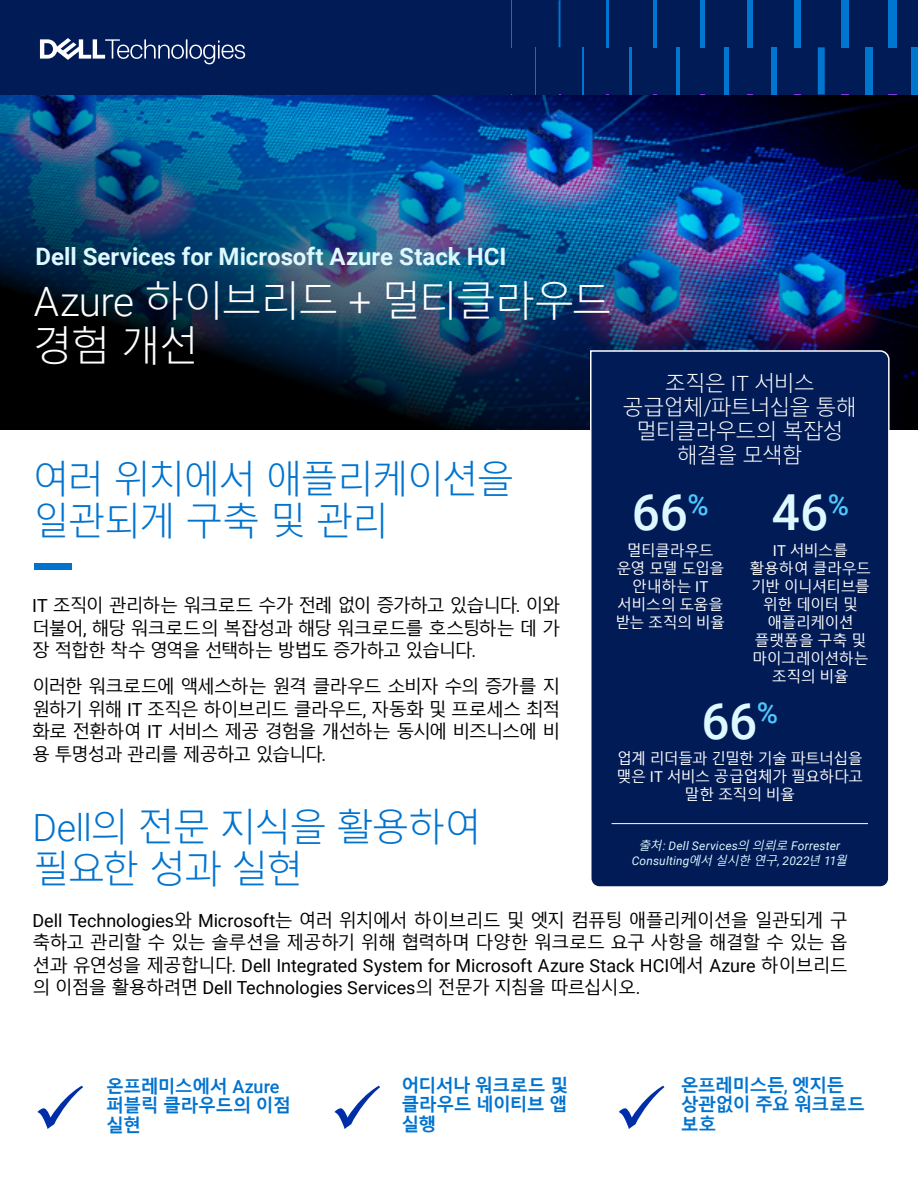
<style>
.page{position:relative;width:918px;height:1188px;background:#fff}
.page>*{position:absolute;margin:0;border:0;box-sizing:border-box;transform-origin:0 0}
.t1{font:500 49.65px "Roboto";color:#def8ff}
.t2{font:300 40.5px/45px "Malgun Gothic";letter-spacing:-.06em;color:#fff}
.t3{font:300 37.5px/42px "Malgun Gothic";letter-spacing:-.055em;color:#0073cf}
.t4{font:700 24px "Roboto";color:#def8ff}
.t5{font:300 21px/24px "Malgun Gothic";letter-spacing:-.055em;color:#fff;text-align:center}
.t6{font:18px/22.5px "Malgun Gothic";letter-spacing:-.06em;color:#000;text-align:justify}
.t7{font:18px/22.5px "Roboto";color:#000}
.t8{font:700 18px/19.5px "Malgun Gothic";letter-spacing:-.045em;color:#0073cf}
.t9{font:15px/18px "Malgun Gothic";letter-spacing:-.04em;color:#fff;text-align:center}
.t10{font:italic 12px/15.3px "Roboto";letter-spacing:.02em;color:#def8ff;text-align:center}
.s1{font-family:"Roboto"}
.s2{font-family:"Malgun Gothic"}
.s3{font-family:"Roboto";font-weight:500}
</style>
<div class="page">
<img style="left:0;top:94px;width:918px;height:336px">
<div style="left:34px;top:563px;width:37px;height:7px;background:#0073cf"></div>
<svg style="left:37px;top:1086px;width:46px;height:43px"></svg>
<svg style="left:334px;top:1086px;width:46px;height:43px"></svg>
<svg style="left:619px;top:1086px;width:45px;height:43px"></svg>
<div style="left:0;top:0;width:918px;height:94px;background:#001b56"></div>
<svg style="left:40px;top:38px;width:205px;height:26px"></svg>
<hr style="left:511px;top:0;width:1px;height:47px;background:#0076ce">
<div style="left:888px;top:0;width:9px;height:47px;background:#0076ce"></div>
<div style="left:841px;top:0;width:8px;height:47px;background:#0076ce"></div>
<div style="left:794px;top:0;width:7px;height:47px;background:#0076ce"></div>
<div style="left:747px;top:0;width:6px;height:47px;background:#0076ce"></div>
<div style="left:700px;top:0;width:5px;height:47px;background:#0076ce"></div>
<hr style="left:653px;top:0;width:4px;height:47px;background:#0076ce">
<hr style="left:606px;top:0;width:3px;height:47px;background:#0076ce">
<hr style="left:559px;top:0;width:2px;height:47px;background:#0076ce">
<hr style="left:535px;top:47px;width:1px;height:47px;background:#0076ce">
<div style="left:912px;top:47px;width:6px;height:47px;background:#0076ce"></div>
<div style="left:865px;top:47px;width:8px;height:47px;background:#0076ce"></div>
<div style="left:818px;top:47px;width:7px;height:47px;background:#0076ce"></div>
<div style="left:771px;top:47px;width:6px;height:47px;background:#0076ce"></div>
<div style="left:724px;top:47px;width:5px;height:47px;background:#0076ce"></div>
<hr style="left:676px;top:47px;width:4px;height:47px;background:#0076ce">
<hr style="left:629px;top:47px;width:3px;height:47px;background:#0076ce">
<hr style="left:582px;top:47px;width:2px;height:47px;background:#0076ce">
<div style="left:589px;top:350px;width:301px;height:537px;background:#001b56"></div>
<hr style="left:612px;top:823px;width:256px;height:1px;background:#fff">
<h3 class="t4" style="left:36px;top:239px;width:472px">Dell Services for Microsoft Azure Stack HCI</h3>
<h2 class="t2" style="left:33px;top:279px;width:581px"><span class="s1">Azure</span> 하이브리드 <span class="s1">+</span> 멀티클라우드 경험 개선</h2>
<h3 class="t3" style="left:32px;top:458px;width:483px">여러 위치에서 애플리케이션을 일관되게 구축 및 관리</h3>
<p class="t6" style="left:32px;top:595px;width:530px"><span class="s1">IT</span> 조직이 관리하는 워크로드 수가 전례 없이 증가하고 있습니다<span class="s1">.</span> 이와 더불어<span class="s1">,</span> 해당 워크로드의 복잡성과 해당 워크로드를 호스팅하는 데 가 장 적합한 착수 영역을 선택하는 방법도 증가하고 있습니다<span class="s1">.</span></p>
<p class="t6" style="left:32px;top:676px;width:530px">이러한 워크로드에 액세스하는 원격 클라우드 소비자 수의 증가를 지 원하기 위해 <span class="s1">IT</span> 조직은 하이브리드 클라우드<span class="s1">,</span> 자동화 및 프로세스 최적 화로 전환하여 <span class="s1">IT</span> 서비스 제공 경험을 개선하는 동시에 비즈니스에 비 용 투명성과 관리를 제공하고 있습니다<span class="s1">.</span></p>
<h3 class="t3" style="left:32px;top:807px;width:451px"><span class="s1">Dell</span>의 전문 지식을 활용하여 필요한 성과 실현</h3>
<p class="t5" style="left:623px;top:371px;width:236px">조직은 <span class="s1">IT</span> 서비스 공급업체<span class="s1">/</span>파트너십을 통해 멀티클라우드의 복잡성 해결을 모색함</p>
<h1 class="t1" style="left:632px;top:478px;width:78px">66<sup>%</sup></h1>
<p class="t9" style="left:616px;top:542px;width:111px">멀티클라우드 운영 모델 도입을 안내하는 <span class="s1">IT </span>서비스의 도움을 받는 조직의 비율</p>
<h1 class="t1" style="left:772px;top:478px;width:79px">46<sup>%</sup></h1>
<p class="t9" style="left:750px;top:542px;width:123px"><span class="s1">IT</span> 서비스를 활용하여 클라우드 기반 이니셔티브를 위한 데이터 및 애플리케이션 플랫폼을 구축 및 마이그레이션하는 조직의 비율</p>
<h1 class="t1" style="left:701px;top:686px;width:78px">66<sup>%</sup></h1>
<p class="t9" style="left:617px;top:750px;width:248px">업계 리더들과 긴밀한 기술 파트너십을 맺은 <span class="s1">IT</span> 서비스 공급업체가 필요하다고 말한 조직의 비율</p>
<p class="t10" style="left:632px;top:837px;width:220px"><span class="s2">출처</span>: Dell Services<span class="s2">의의뢰로</span> Forrester<br>Consulting<span class="s2">에서실시한연구</span>, 2022<span class="s2">년</span> 11<span class="s2">월</span></p>
<p class="t6" style="left:32px;top:909px;width:817px"><span class="s1">Dell Technologies</span>와 <span class="s1">Microsoft</span>는 여러 위치에서 하이브리드 및 엣지 컴퓨팅 애플리케이션을 일관되게 구 축하고 관리할 수 있는 솔루션을 제공하기 위해 협력하며 다양한 워크로드 요구 사항을 해결할 수 있는 옵</p>
<p class="t7" style="left:32px;top:954px;width:817px"><span class="s2">션과 유연성을 제공합니다</span>. Dell Integrated System for Microsoft Azure Stack HCI<span class="s2">에서</span> Azure <span class="s2">하이브리드 의 이점을 활용하려면</span> Dell Technologies Services<span class="s2">의 전문가 지침을 따르십시오</span>.</p>
<p class="t8" style="left:106px;top:1077px;width:186px">온프레미스에서 <span class="s3">Azure </span>퍼블릭 클라우드의 이점 실현</p>
<p class="t8" style="left:401px;top:1076px;width:169px;text-align:justify">어디서나 워크로드 및 클라우드 네이티브 앱 실행</p>
<p class="t8" style="left:681px;top:1076px;width:186px">온프레미스든<span class="s3">,</span> 엣지든 상관없이 주요 워크로드 보호</p>
</div>
